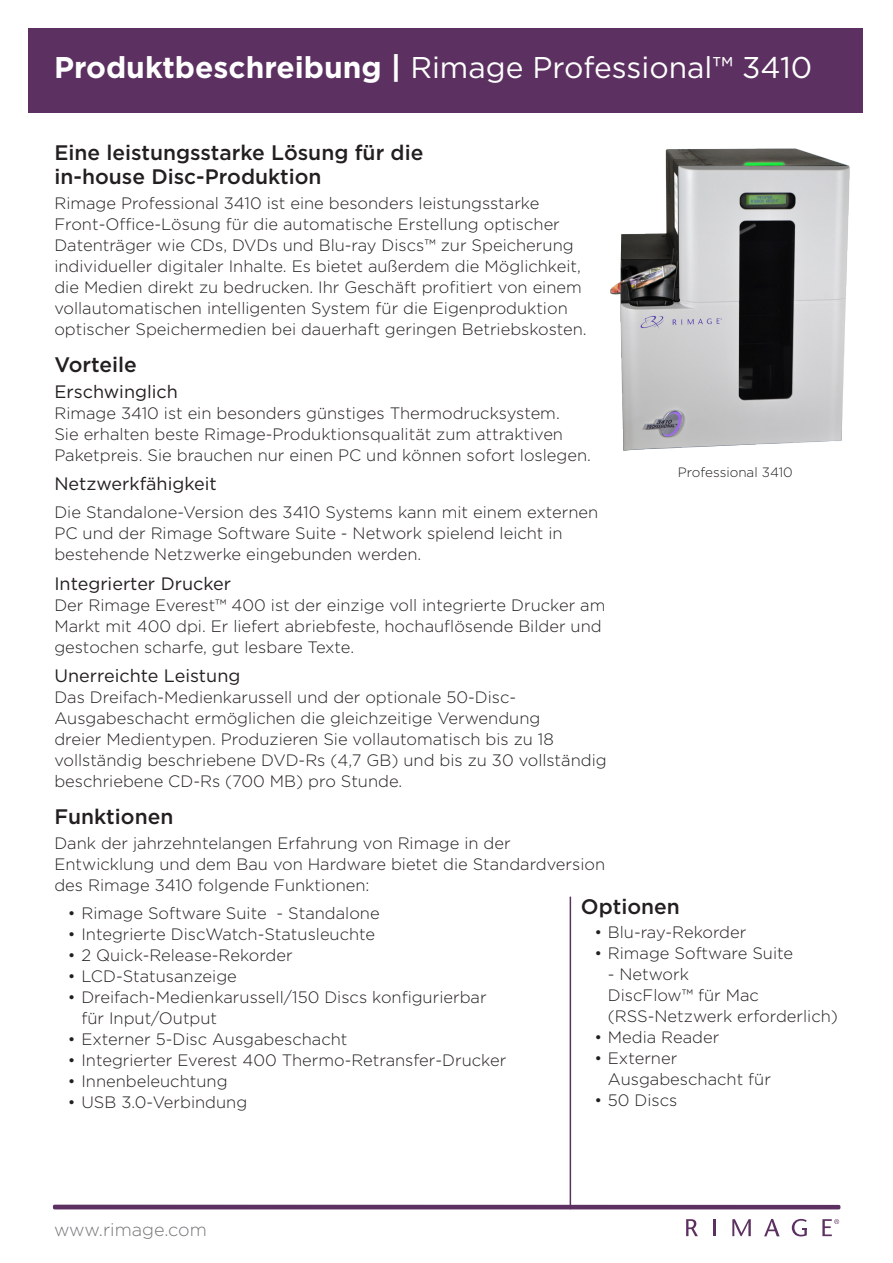
<style>
.page{position:relative;width:893px;height:1263px;background:#fff}
.page>*{position:absolute;margin:0;border:0;box-sizing:border-box;transform-origin:0 0}
.Top_Heading_Title{font:30px "Gotham";color:#fff}
.Paragraph_Heading{font:500 21px/24px "Gotham";color:#231f20}
.Subparagraph_heading{font:18px "Gotham";color:#231f20}
.Body_Text_-_11_14{font:18px "Gotham";color:#231f20}
.t1{font:300 18px "Gotham";color:#757679}
.Body_Text_-_11_14-2{font:300 16.5px/21px "Gotham";color:#231f20}
.Bullets_-_11_14{font:300 16.5px/21px "Gotham";color:#231f20}
.After_Quote_Text_-_9{font:300 13.5px "Gotham";color:#231f20}
.s1{font-weight:700}
</style>
<div class="page">
<div style="left:29px;top:28px;width:834px;height:85px;background:#5c3161"></div>
<svg style="left:686px;top:1219px;width:12px;height:17px"></svg>
<svg style="left:713px;top:1219px;width:2px;height:17px"></svg>
<svg style="left:732px;top:1219px;width:19px;height:17px"></svg>
<svg style="left:792px;top:1219px;width:15px;height:17px"></svg>
<svg style="left:764px;top:1219px;width:15px;height:17px"></svg>
<svg style="left:822px;top:1219px;width:17px;height:17px"></svg>
<div style="left:53px;top:1205px;width:787px;height:4px;border:3px solid #5c3161"></div>
<hr style="left:570px;top:897px;width:1px;height:312px;background:#5c3161">
<img style="left:610px;top:148px;width:240px;height:303px">
<p class="Top_Heading_Title" style="left:54px;top:49px;width:760px"><span class="s1">Produktbeschreibung |</span> Rimage Professional™ 3410</p>
<p class="Paragraph_Heading" style="left:54px;top:141px;width:370px">Eine leistungsstarke Lösung für die in-house Disc-Produktion</p>
<p class="Body_Text_-_11_14-2" style="left:54px;top:192px;width:534px">Rimage Professional 3410 ist eine besonders leistungsstarke Front-Office-Lösung für die automatische Erstellung optischer Datenträger wie CDs, DVDs und Blu-ray Discs™ zur Speicherung individueller digitaler Inhalte. Es bietet außerdem die Möglichkeit, die Medien direkt zu bedrucken. Ihr Geschäft profitiert von einem vollautomatischen intelligenten System für die Eigenproduktion optischer Speichermedien bei dauerhaft geringen Betriebskosten.</p>
<p class="Paragraph_Heading" style="left:54px;top:353px;width:84px">Vorteile</p>
<p class="Subparagraph_heading" style="left:54px;top:381px;width:125px">Erschwinglich</p>
<p class="Body_Text_-_11_14-2" style="left:54px;top:403px;width:538px">Rimage 3410 ist ein besonders günstiges Thermodrucksystem.<br>Sie erhalten beste Rimage-Produktionsqualität zum attraktiven<br>Paketpreis. Sie brauchen nur einen PC und können sofort loslegen.</p>
<p class="Body_Text_-_11_14" style="left:54px;top:473px;width:164px">Netzwerkfähigkeit</p>
<p class="Body_Text_-_11_14-2" style="left:54px;top:502px;width:545px">Die Standalone-Version des 3410 Systems kann mit einem externen<br>PC und der Rimage Software Suite - Network spielend leicht in bestehende Netzwerke eingebunden werden.</p>
<p class="Subparagraph_heading" style="left:54px;top:572px;width:178px">Integrierter Drucker</p>
<p class="Body_Text_-_11_14-2" style="left:54px;top:594px;width:552px">Der Rimage Everest™ 400 ist der einzige voll integrierte Drucker am<br>Markt mit 400 dpi. Er liefert abriebfeste, hochauflösende Bilder und gestochen scharfe, gut lesbare Texte.</p>
<p class="Subparagraph_heading" style="left:54px;top:664px;width:187px">Unerreichte Leistung</p>
<p class="Body_Text_-_11_14-2" style="left:54px;top:686px;width:554px">Das Dreifach-Medienkarussell und der optionale 50-Disc-Ausgabeschacht ermöglichen die gleichzeitige Verwendung<br>dreier Medientypen. Produzieren Sie vollautomatisch bis zu 18 vollständig beschriebene DVD-Rs (4,7 GB) und bis zu 30 vollständig beschriebene CD-Rs (700 MB) pro Stunde.</p>
<p class="Paragraph_Heading" style="left:54px;top:805px;width:120px">Funktionen</p>
<p class="Body_Text_-_11_14-2" style="left:54px;top:832px;width:552px">Dank der jahrzehntelangen Erfahrung von Rimage in der<br>Entwicklung und dem Bau von Hardware bietet die Standardversion des Rimage 3410 folgende Funktionen:</p>
<p class="Bullets_-_11_14" style="left:68px;top:902px;width:313px">• Rimage Software Suite - Standalone</p>
<p class="Bullets_-_11_14" style="left:68px;top:923px;width:309px">• Integrierte DiscWatch-Statusleuchte</p>
<p class="Bullets_-_11_14" style="left:68px;top:944px;width:226px">• 2 Quick-Release-Rekorder</p>
<p class="Bullets_-_11_14" style="left:68px;top:965px;width:170px">• LCD-Statusanzeige</p>
<p class="Bullets_-_11_14" style="left:68px;top:986px;width:420px">• Dreifach-Medienkarussell/150 Discs konfigurierbar</p>
<p class="Bullets_-_11_14" style="left:81px;top:1007px;width:137px">für Input/Output</p>
<p class="Bullets_-_11_14" style="left:68px;top:1028px;width:281px">• Externer 5-Disc Ausgabeschacht</p>
<p class="Bullets_-_11_14" style="left:68px;top:1049px;width:440px">• Integrierter Everest 400 Thermo-Retransfer-Drucker</p>
<p class="Bullets_-_11_14" style="left:68px;top:1070px;width:161px">• Innenbeleuchtung</p>
<p class="Bullets_-_11_14" style="left:68px;top:1091px;width:181px">• USB 3.0-Verbindung</p>
<p class="After_Quote_Text_-_9" style="left:678px;top:464px;width:117px">Professional 3410</p>
<p class="Paragraph_Heading" style="left:581px;top:894px;width:101px">Optionen</p>
<p class="Bullets_-_11_14" style="left:594px;top:922px;width:153px">• Blu-ray-Rekorder</p>
<p class="Bullets_-_11_14" style="left:594px;top:943px;width:200px">• Rimage Software Suite</p>
<p class="Bullets_-_11_14" style="left:608px;top:964px;width:83px">- Network</p>
<p class="Bullets_-_11_14" style="left:608px;top:985px;width:232px">DiscFlow™ für Mac (RSS-Netzwerk erforderlich)</p>
<p class="Bullets_-_11_14" style="left:594px;top:1027px;width:126px">• Media Reader</p>
<p class="Bullets_-_11_14" style="left:594px;top:1048px;width:84px">• Externer</p>
<p class="Bullets_-_11_14" style="left:608px;top:1069px;width:165px">Ausgabeschacht für</p>
<p class="Bullets_-_11_14" style="left:594px;top:1090px;width:84px">• 50 Discs</p>
<p class="t1" style="left:54px;top:1219px;width:154px">www.rimage.com</p>
</div>
